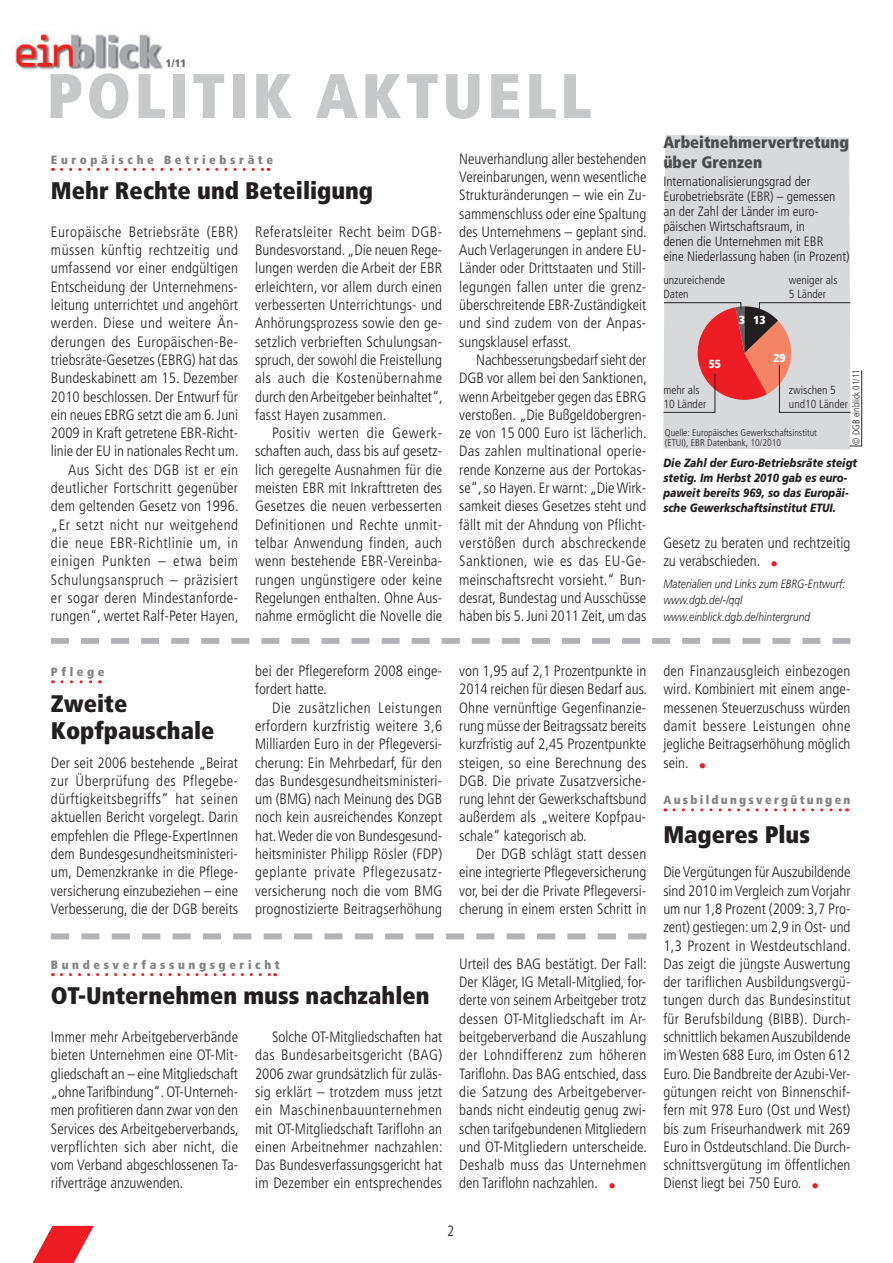
<style>
.page{position:relative;width:893px;height:1263px;background:#fff}
.page>*{position:absolute;margin:0;border:0;box-sizing:border-box;transform-origin:0 0}
.t1{font:900 condensed 63px "Frutiger";letter-spacing:.06em;color:#c7c8ca}
.t2{font:900 condensed 24px/27px "Frutiger";color:#231f20}
.t3{font:900 condensed 16.5px/19.8px "Frutiger";color:#4b4c4d}
.t4{font:300 condensed 15px/18.3px "Frutiger";letter-spacing:.01em;color:#231f20;text-align:justify}
.t5{font:300 condensed 13.5px/15px "Frutiger";color:#231f20}
.t6{font:italic 900 12px/15px "Frutiger";color:#231f20;scale:.85 1}
.t7{font:italic 300 12px/16.8px "Frutiger";color:#231f20;scale:.85 1}
.t8{font:900 condensed 12px "Frutiger";letter-spacing:.3em;color:#808285}
.t9{font:900 condensed 12px "Frutiger";letter-spacing:.19em;color:#808285}
.t10{font:300 condensed 11.7px/14.1px "Frutiger";color:#231f20}
.t11{font:900 condensed 11.7px "Frutiger";color:#fff}
.t12{font:900 condensed 10.95px "Frutiger";color:#6c6d70}
.t13{font:300 condensed 9.75px/10.5px "Frutiger";color:#231f20}
.t14{font:300 condensed 9.75px "Frutiger";color:#231f20;scale:.95 1}
.s1{color:#ee1d23}
</style>
<div class="page">
<img style="left:13px;top:30px;width:150px;height:40px">
<svg style="left:32px;top:1226px;width:62px;height:37px"></svg>
<svg style="left:51px;top:933px;width:595px;height:6px"></svg>
<svg style="left:51px;top:638px;width:799px;height:6px"></svg>
<svg style="left:61px;top:168px;width:208px;height:3px"></svg>
<svg style="left:61px;top:973px;width:215px;height:3px"></svg>
<svg style="left:62px;top:680px;width:38px;height:3px"></svg>
<svg style="left:674px;top:808px;width:173px;height:3px"></svg>
<div style="left:663px;top:135px;width:187px;height:315px;background:#d8d9db"></div>
<svg style="left:663px;top:302px;width:199px;height:144px;background:#d5b3b3"></svg>
<p class="t12" style="left:166px;top:59px;width:22px">1/11</p>
<h1 class="t1" style="left:47px;top:71px;width:546px">POLITIK AKTUELL</h1>
<p class="t8" style="left:51px;top:155px;width:224px">Europäische Betriebsräte</p>
<h2 class="t2" style="left:51px;top:179px;width:324px">Mehr Rechte und Beteiligung</h2>
<p class="t4" style="left:51px;top:224px;width:189px;text-align:right">Europäische Betriebsräte (EBR) müssen künftig rechtzeitig und umfassend vor einer endgültigen<br>Entscheidung der Unternehmens&shy;leitung unterrichtet und angehört werden. Diese und weitere Än&shy;derungen des Europäischen-Be&shy;triebsräte-Gesetzes (EBRG) hat das<br>Bundeskabinett am 15. Dezember<br>2010 beschlossen. Der Entwurf für ein neues EBRG setzt die am 6. Juni<br>2009 in Kraft getretene EBR-Richt&shy;linie der EU in nationales Recht um.<br>Aus Sicht des DGB ist er ein deutlicher Fortschritt gegenüber dem geltenden Gesetz von 1996. „Er setzt nicht nur weitgehend die neue EBR-Richtlinie um, in einigen Punkten – etwa beim<br>Schulungsanspruch – präzisiert er sogar deren Mindestanforde&shy;rungen“, wertet Ralf-Peter Hayen,</p>
<p class="t8" style="left:51px;top:667px;width:55px">Pflege</p>
<h2 class="t2" style="left:51px;top:692px;width:165px">Zweite<br>Kopfpauschale</h2>
<p class="t4" style="left:51px;top:754px;width:189px">Der seit 2006 bestehende „Beirat zur Überprüfung des Pflegebe&shy;dürftigkeitsbegriffs“ hat seinen aktuellen Bericht vorgelegt. Darin empfehlen die Pflege-ExpertInnen dem Bundesgesundheitsministeri&shy;um, Demenzkranke in die Pflege&shy;versicherung einzubeziehen – eine Verbesserung, die der DGB bereits</p>
<p class="t4" style="left:255px;top:224px;width:189px">Referatsleiter Recht beim DGB-Bundesvorstand. „Die neuen Rege&shy;lungen werden die Arbeit der EBR erleichtern, vor allem durch einen verbesserten Unterrichtungs- und Anhörungsprozess sowie den ge&shy;setzlich verbrieften Schulungsan&shy;spruch, der sowohl die Freistellung als auch die Kostenübernahme durch den Arbeitgeber beinhaltet“, fasst Hayen zusammen.</p>
<p class="t4" style="left:255px;top:425px;width:189px;text-indent:17px">Positiv werten die Gewerk&shy;schaften auch, dass bis auf gesetz&shy;lich geregelte Ausnahmen für die meisten EBR mit Inkrafttreten des Gesetzes die neuen verbesserten Definitionen und Rechte unmit&shy;telbar Anwendung finden, auch wenn bestehende EBR-Vereinba&shy;rungen ungünstigere oder keine Regelungen enthalten. Ohne Aus&shy;nahme ermöglicht die Novelle die</p>
<p class="t4" style="left:255px;top:663px;width:189px">bei der Pflegereform 2008 einge&shy;fordert hatte.</p>
<p class="t4" style="left:255px;top:700px;width:189px;text-indent:17px">Die zusätzlichen Leistungen erfordern kurzfristig weitere 3,6<br>Milliarden Euro in der Pflegeversi&shy;cherung: Ein Mehrbedarf, für den das Bundesgesundheitsministeri&shy;um (BMG) nach Meinung des DGB noch kein ausreichendes Konzept hat. Weder die von Bundesgesund&shy;heitsminister Philipp Rösler (FDP) geplante private Pflegezusatz&shy;versicherung noch die vom BMG prognostizierte Beitragserhöhung</p>
<p class="t8" style="left:51px;top:960px;width:230px">Bundesverfassungsgericht</p>
<h2 class="t2" style="left:51px;top:984px;width:380px">OT-Unternehmen muss nachzahlen</h2>
<p class="t4" style="left:51px;top:1029px;width:189px">Immer mehr Arbeitgeberverbände bieten Unternehmen eine OT-Mit&shy;gliedschaft an – eine Mitgliedschaft „ohne Tarifbindung“. OT-Unterneh&shy;men profitieren dann zwar von den Services des Arbeitgeberverbands, verpflichten sich aber nicht, die vom Verband abgeschlossenen Ta&shy;rifverträge anzuwenden.</p>
<p class="t4" style="left:255px;top:1029px;width:189px;text-indent:17px">Solche OT-Mitgliedschaften hat das Bundesarbeitsgericht (BAG)<br>2006 zwar grundsätzlich für zuläs&shy;sig erklärt – trotzdem muss jetzt ein Maschinenbauunternehmen mit OT-Mitgliedschaft Tariflohn an einen Arbeitnehmer nachzahlen:<br>Das Bundesverfassungsgericht hat im Dezember ein entsprechendes</p>
<p class="t4" style="left:459px;top:151px;width:189px">Neuverhandlung aller bestehenden Vereinbarungen, wenn wesentliche Strukturänderungen – wie ein Zu&shy;sammenschluss oder eine Spaltung des Unternehmens – geplant sind.<br>Auch Verlagerungen in andere EU-Länder oder Drittstaaten und Still&shy;legungen fallen unter die grenz&shy;überschreitende EBR-Zuständigkeit und sind zudem von der Anpas&shy;sungsklausel erfasst.</p>
<p class="t4" style="left:459px;top:352px;width:189px;text-indent:17px">Nachbesserungsbedarf sieht der DGB vor allem bei den Sanktionen, wenn Arbeitgeber gegen das EBRG verstoßen. „Die Bußgeldobergren&shy;ze von 15 000 Euro ist lächerlich.<br>Das zahlen multinational operie&shy;rende Konzerne aus der Portokas&shy;se“, so Hayen. Er warnt: „Die Wirk&shy;samkeit dieses Gesetzes steht und fällt mit der Ahndung von Pflicht&shy;verstößen durch abschreckende Sanktionen, wie es das EU-Ge&shy;meinschaftsrecht vorsieht.“ Bun&shy;desrat, Bundestag und Ausschüsse haben bis 5. Juni 2011 Zeit, um das</p>
<p class="t4" style="left:459px;top:663px;width:189px">von 1,95 auf 2,1 Prozentpunkte in 2014 reichen für diesen Bedarf aus.<br>Ohne vernünftige Gegenfinanzie&shy;rung müsse der Beitragssatz bereits kurzfristig auf 2,45 Prozentpunkte steigen, so eine Berechnung des DGB. Die private Zusatzversiche&shy;rung lehnt der Gewerkschaftsbund außerdem als „weitere Kopfpau&shy;schale“ kategorisch ab.</p>
<p class="t4" style="left:459px;top:846px;width:189px;text-indent:17px">Der DGB schlägt statt dessen eine integrierte Pflegeversicherung vor, bei der die Private Pflegeversi&shy;cherung in einem ersten Schritt in</p>
<p class="t4" style="left:459px;top:956px;width:189px">Urteil des BAG bestätigt. Der Fall:<br>Der Kläger, IG Metall-Mitglied, for&shy;derte von seinem Arbeitgeber trotz dessen OT-Mitgliedschaft im Ar&shy;beitgeberverband die Auszahlung der Lohndifferenz zum höheren Tariflohn. Das BAG entschied, dass die Satzung des Arbeitgeberver&shy;bands nicht eindeutig genug zwi&shy;schen tarifgebundenen Mitgliedern und OT-Mitgliedern unterscheide.<br>Deshalb muss das Unternehmen den Tariflohn nachzahlen. <span class="s1">•</span></p>
<p class="t4" style="left:447px;top:1223px;width:9px">2</p>
<p class="t3" style="left:663px;top:134px;width:187px">Arbeitnehmervertretung über Grenzen</p>
<p class="t5" style="left:663px;top:175px;width:188px">Internationalisierungsgrad der Eurobetriebsräte (EBR) – gemessen an der Zahl der Länder im euro&shy;päischen Wirtschaftsraum, in<br>denen die Unternehmen mit EBR<br>eine Niederlassung haben (in Prozent)</p>
<p class="t10" style="left:663px;top:274px;width:63px">unzureichende<br>Daten</p>
<p class="t11" style="left:709px;top:359px;width:14px">55</p>
<p class="t11" style="left:739px;top:315px;width:8px">3</p>
<p class="t11" style="left:753px;top:315px;width:14px">13</p>
<p class="t10" style="left:789px;top:274px;width:50px">weniger als<br>5 Länder</p>
<p class="t11" style="left:773px;top:353px;width:14px">29</p>
<p class="t14" style="left:852px;top:445px;width:81px;rotate:-90deg">© DGB einblick 01/11</p>
<p class="t10" style="left:663px;top:384px;width:44px">mehr als<br>10 Länder</p>
<p class="t10" style="left:789px;top:384px;width:61px">zwischen 5 und10 Länder</p>
<p class="t13" style="left:665px;top:428px;width:154px">Quelle: Europäisches Gewerkschaftsinstitut (ETUI), EBR Datenbank, 10/2010</p>
<p class="t6" style="left:663px;top:456px;width:229px">Die Zahl der Euro-Betriebsräte steigt stetig. Im Herbst 2010 gab es euro&shy;paweit bereits 969, so das Europäi&shy;sche Gewerkschaftsinstitut ETUI.</p>
<p class="t4" style="left:663px;top:535px;width:189px">Gesetz zu beraten und rechtzeitig zu verabschieden. <span class="s1">•</span></p>
<p class="t7" style="left:663px;top:576px;width:216px">Materialien und Links zum EBRG-Entwurf: www.dgb.de/-/qqI www.einblick.dgb.de/hintergrund</p>
<p class="t4" style="left:663px;top:663px;width:189px">den Finanzausgleich einbezogen wird. Kombiniert mit einem ange&shy;messenen Steuerzuschuss würden damit bessere Leistungen ohne jegliche Beitragserhöhung möglich sein. <span class="s1">•</span></p>
<p class="t9" style="left:663px;top:795px;width:189px">Ausbildungsvergütungen</p>
<h2 class="t2" style="left:663px;top:823px;width:148px">Mageres Plus</h2>
<p class="t4" style="left:663px;top:864px;width:189px">Die Vergütungen für Auszubildende sind 2010 im Vergleich zum Vorjahr um nur 1,8 Prozent (2009: 3,7 Pro&shy;zent) gestiegen: um 2,9 in Ost- und 1,3 Prozent in Westdeutschland.<br>Das zeigt die jüngste Auswertung der tariflichen Ausbildungsvergü&shy;tungen durch das Bundesinstitut für Berufsbildung (BIBB). Durch&shy;schnittlich bekamen Auszubildende im Westen 688 Euro, im Osten 612<br>Euro. Die Bandbreite der Azubi-Ver&shy;gütungen reicht von Binnenschif&shy;fern mit 978 Euro (Ost und West) bis zum Friseurhandwerk mit 269<br>Euro in Ostdeutschland. Die Durch&shy;schnittsvergütung im öffentlichen Dienst liegt bei 750 Euro. <span class="s1">•</span></p>
</div>
